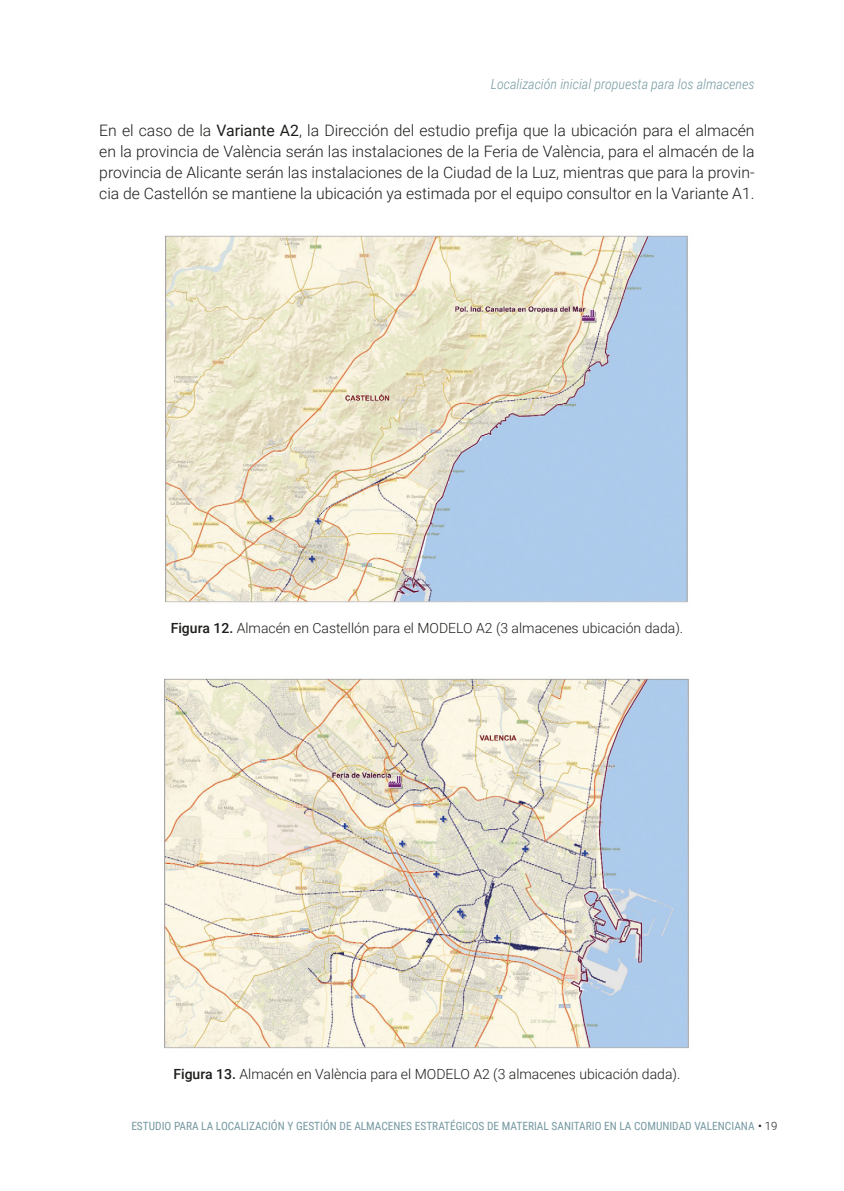
<style>
.page{position:relative;width:844px;height:1191px;background:#fff}
.page>*{position:absolute;margin:0;border:0;box-sizing:border-box;transform-origin:0 0}
.t1{font:300 15.75px/21px "Roboto";color:#1d1d1b;text-align:justify}
.t2{font:300 14px "Roboto";color:#1d1d1b}
.t3{font:italic 300 14px "Roboto Condensed";color:#7498a0}
.t4{font:11.38px "Roboto Condensed";color:#7498a0}
.s1{font-weight:400}
.s2{font-weight:500}
.s3{font-family:"Roboto";color:#1d1d1b}
.s4{font-family:"Roboto";font-weight:300;color:#1d1d1b}
</style>
<div class="page">
<img style="left:165px;top:235px;width:523px;height:368px">
<img style="left:164px;top:678px;width:525px;height:371px">
<p class="t3" style="left:490px;top:74px;width:265px">Localización inicial propuesta para los almacenes</p>
<p class="t1" style="left:99px;top:119px;width:656px">En el caso de la <span class="s1">Variante A2</span>, la Dirección del estudio prefija que la ubicación para el almacén en la provincia de València serán las instalaciones de la Feria de València, para el almacén de la provincia de Alicante serán las instalaciones de la Ciudad de la Luz, mientras que para la provin&shy;cia de Castellón se mantiene la ubicación ya estimada por el equipo consultor en la Variante A1.</p>
<p class="t2" style="left:171px;top:618px;width:514px"><span class="s2">Figura 12.</span> Almacén en Castellón para el MODELO A2 (3 almacenes ubicación dada).</p>
<p class="t2" style="left:173px;top:1064px;width:508px"><span class="s2">Figura 13.</span> Almacén en València para el MODELO A2 (3 almacenes ubicación dada).</p>
<p class="t4" style="left:131px;top:1118px;width:647px">ESTUDIO PARA LA LOCALIZACIÓN Y GESTIÓN DE ALMACENES ESTRATÉGICOS DE MATERIAL SANITARIO EN LA COMUNIDAD VALENCIANA <span class="s3">•</span> <span class="s4">19</span></p>
</div>
